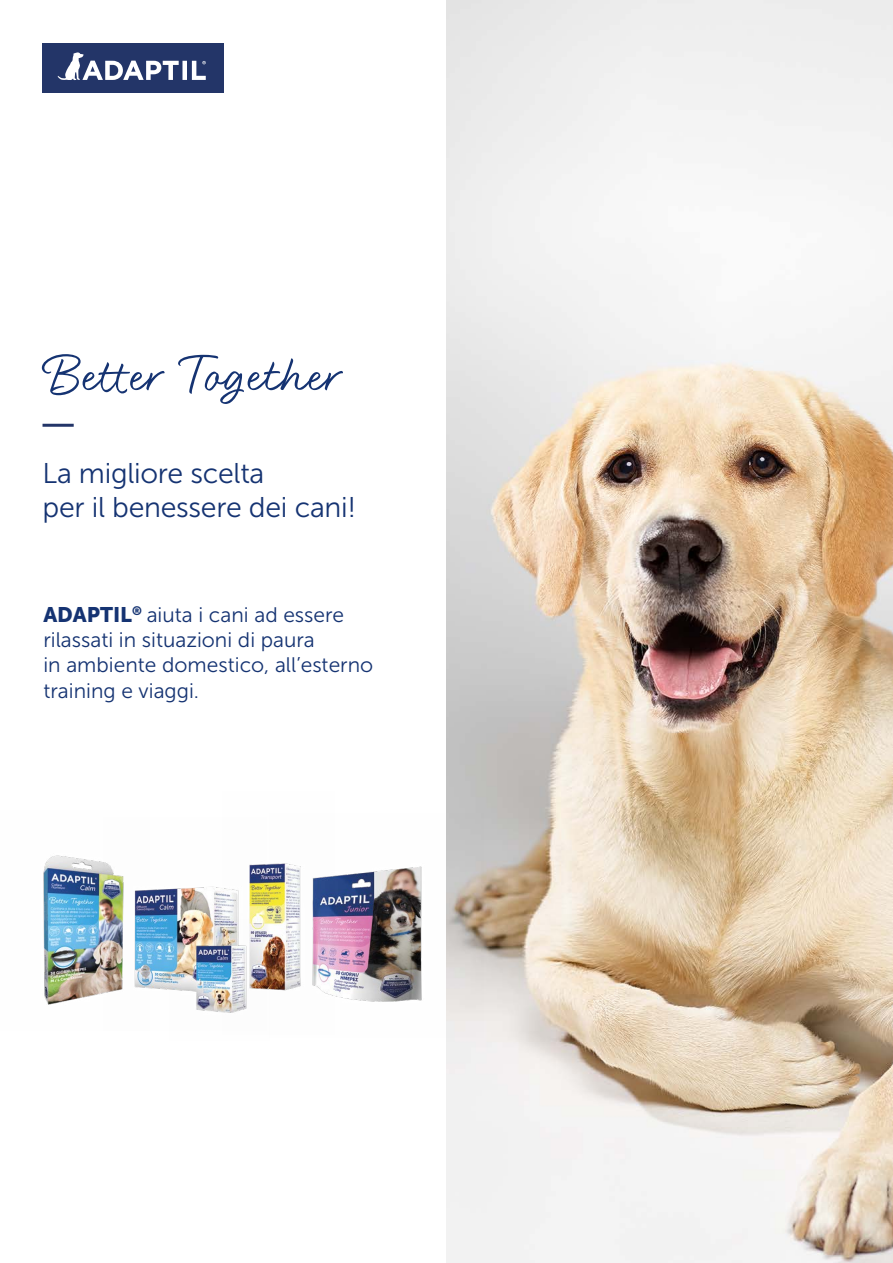
<style>
.page{position:relative;width:893px;height:1263px;background:#fff}
.page>*{position:absolute;margin:0;border:0;box-sizing:border-box;transform-origin:0 0}
.t1{font:52.5px "Head Turn Smooth";letter-spacing:-.02em;color:#153372}
.t2{font:28.5px/34.2px "Museo Sans 300";letter-spacing:-.01em;color:#153372}
.t3{font:21px/25.2px "Museo Sans 300";color:#153372}
.s1{font-family:"Museo Sans 900"}
</style>
<div class="page">
<hr style="left:43px;top:424px;width:31px;height:3px;background:#233568">
<div style="left:43px;top:43px;width:181px;height:49px;background:#233568"></div>
<svg style="left:58px;top:52px;width:148px;height:28px"></svg>
<img style="left:446px;top:0;width:447px;height:1263px">
<img style="left:43px;top:855px;width:61px;height:150px">
<img style="left:104px;top:862px;width:118px;height:131px">
<img style="left:169px;top:919px;width:53px;height:94px">
<img style="left:335px;top:813px;width:149px;height:224px">
<img style="left:222px;top:863px;width:113px;height:150px">
<h1 class="t1" style="left:43px;top:343px;width:300px">Better Together</h1>
<h2 class="t2" style="left:43px;top:456px;width:315px">La migliore scelta<br>per il benessere dei cani!</h2>
<p class="t3" style="left:43px;top:602px;width:331px"><span class="s1">ADAPTIL</span><sup>®</sup> aiuta i cani ad essere rilassati in situazioni di paura<br>in ambiente domestico, all’esterno training e viaggi.</p>
</div>
